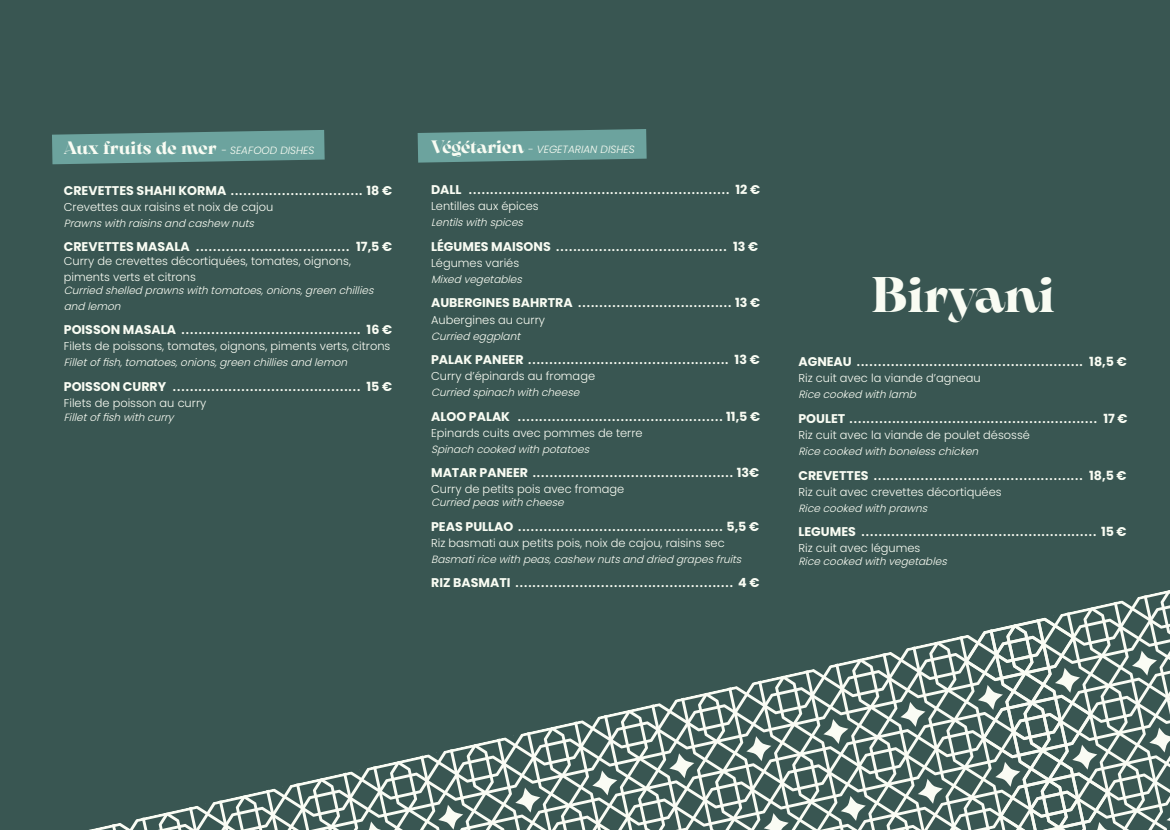
<style>
.page{position:relative;width:1170px;height:830px;background:#fff}
.page>*{position:absolute;margin:0;border:0;box-sizing:border-box;transform-origin:0 0}
.t1{font:700 49.65px "Arsenica Trial";letter-spacing:-.005em;color:#f9fcf3}
.t2{font:700 17.85px "Arsenica Trial";color:#f9fcf3}
.t3{font:600 12.6px "Poppins";color:#f9fcf3}
.t4{font:300 11.4px/16px "Poppins";color:#f9fcf3}
.t5{font:italic 300 10.5px/16px "Poppins";color:#f9fcf3}
.t6{font:italic 300 10.5px "Poppins";color:#f9fcf3}
.s1{font-family:"Poppins";font-weight:300;font-style:italic;font-size:10.5px}
.s2{font-weight:700}
.s3{font-family:"Arsenica Trial";font-weight:700;font-style:normal;font-size:17.85px}
</style>
<div class="page">
<div style="left:0;top:0;width:1169px;height:829px;background:#395652"></div>
<svg style="left:52px;top:130px;width:272px;height:34px;background:#659894"></svg>
<svg style="left:417px;top:129px;width:229px;height:33px;background:#669a95"></svg>
<svg style="left:93px;top:590px;width:1076px;height:239px"></svg>
<p class="t2" style="left:64px;top:135px;width:252px">Aux fruits de mer <span class="s1">- SEAFOOD DISHES</span></p>
<p class="t3" style="left:64px;top:183px;width:330px"><span class="s2">CREVETTES SHAHI KORMA</span> ............................... <span class="s2">18 €</span></p>
<p class="t4" style="left:64px;top:198px;width:211px">Crevettes aux raisins et noix de cajou</p>
<p class="t5" style="left:64px;top:215px;width:195px">Prawnswithraisinsandcashew nuts</p>
<p class="t3" style="left:64px;top:239px;width:330px"><span class="s2">CREVETTES MASALA</span> .................................... <span class="s2">17,5 €</span></p>
<p class="t4" style="left:64px;top:253px;width:289px">Curry de crevettes décortiquées, tomates, oignons, piments verts et citrons</p>
<p class="t5" style="left:64px;top:282px;width:315px">Curriedshelledprawnswithtomatoes,onions,greenchillies andlemon</p>
<p class="t3" style="left:64px;top:322px;width:330px"><span class="s2">POISSON MASALA</span> .......................................... <span class="s2">16 €</span></p>
<p class="t4" style="left:64px;top:338px;width:328px">Filets de poissons, tomates, oignons, piments verts, citrons</p>
<p class="t5" style="left:64px;top:354px;width:289px">Filletoffish,tomatoes,onions,greenchilliesandlemon</p>
<p class="t3" style="left:64px;top:379px;width:330px"><span class="s2">POISSON CURRY</span> ............................................ <span class="s2">15 €</span></p>
<p class="t4" style="left:64px;top:394px;width:144px">Filets de poisson au curry</p>
<p class="t5" style="left:64px;top:409px;width:115px">Filletoffishwithcurry</p>
<p class="t6" style="left:431px;top:143px;width:205px"><span class="s3">Végétarien</span> - VEGETARIAN DISHES</p>
<p class="t3" style="left:431px;top:182px;width:330px"><span class="s2">DALL</span> ............................................................. <span class="s2">12 €</span></p>
<p class="t4" style="left:431px;top:198px;width:109px">Lentilles aux épices</p>
<p class="t5" style="left:431px;top:214px;width:97px">Lentilswithspices</p>
<p class="t3" style="left:431px;top:239px;width:328px"><span class="s2">LÉGUMES MAISONS</span> ........................................ <span class="s2">13 €</span></p>
<p class="t4" style="left:431px;top:255px;width:90px">Légumes variés</p>
<p class="t5" style="left:431px;top:271px;width:96px">Mixedvegetables</p>
<p class="t3" style="left:431px;top:295px;width:330px"><span class="s2">AUBERGINES BAHRTRA</span> .................................... <span class="s2">13 €</span></p>
<p class="t4" style="left:431px;top:311px;width:115px">Aubergines au curry</p>
<p class="t5" style="left:431px;top:328px;width:94px">Curriedeggplant</p>
<p class="t3" style="left:431px;top:352px;width:330px"><span class="s2">PALAK PANEER</span> ............................................... <span class="s2">13 €</span></p>
<p class="t4" style="left:431px;top:368px;width:165px">Curry d’épinards au fromage</p>
<p class="t5" style="left:431px;top:384px;width:153px">Curriedspinachwithcheese</p>
<p class="t3" style="left:431px;top:409px;width:330px"><span class="s2">ALOO PALAK</span> ................................................ <span class="s2">11,5 €</span></p>
<p class="t4" style="left:431px;top:424px;width:213px">Epinards cuits avec pommes de terre</p>
<p class="t5" style="left:431px;top:441px;width:163px">Spinachcookedwithpotatoes</p>
<p class="t3" style="left:431px;top:465px;width:329px"><span class="s2">MATAR PANEER</span> ............................................... <span class="s2">13€</span></p>
<p class="t4" style="left:431px;top:481px;width:194px">Curry de petits pois avec fromage</p>
<p class="t5" style="left:431px;top:494px;width:138px">Curriedpeaswithcheese</p>
<p class="t3" style="left:431px;top:518px;width:329px"><span class="s2">PEAS PULLAO</span> ................................................ <span class="s2">5,5 €</span></p>
<p class="t4" style="left:431px;top:534px;width:295px">Riz basmati aux petits pois, noix de cajou, raisins sec</p>
<p class="t5" style="left:431px;top:550px;width:315px">Basmatiricewithpeas,cashew nutsanddriedgrapesfruits</p>
<p class="t3" style="left:431px;top:575px;width:330px"><span class="s2">RIZ BASMATI</span> ................................................... <span class="s2">4 €</span></p>
<p class="t1" style="left:871px;top:258px;width:185px">Biryani</p>
<p class="t3" style="left:798px;top:354px;width:330px"><span class="s2">AGNEAU</span> ..................................................... <span class="s2">18,5 €</span></p>
<p class="t4" style="left:798px;top:370px;width:184px">Riz cuit avec la viande d’agneau</p>
<p class="t5" style="left:798px;top:386px;width:123px">Ricecookedwithlamb</p>
<p class="t3" style="left:798px;top:411px;width:330px"><span class="s2">POULET</span> .......................................................... <span class="s2">17 €</span></p>
<p class="t4" style="left:798px;top:427px;width:233px">Riz cuit avec la viande de poulet désossé</p>
<p class="t5" style="left:798px;top:443px;width:185px">Ricecookedwithbonelesschicken</p>
<p class="t3" style="left:798px;top:467px;width:329px"><span class="s2">CREVETTES</span> ................................................. <span class="s2">18,5 €</span></p>
<p class="t4" style="left:798px;top:483px;width:205px">Riz cuit avec crevettes décortiquées</p>
<p class="t5" style="left:798px;top:499px;width:134px">Ricecookedwithprawns</p>
<p class="t3" style="left:798px;top:524px;width:330px"><span class="s2">LEGUMES</span> ....................................................... <span class="s2">15 €</span></p>
<p class="t4" style="left:798px;top:540px;width:123px">Riz cuit avec légumes</p>
<p class="t5" style="left:798px;top:553px;width:154px">Ricecookedwithvegetables</p>
</div>
